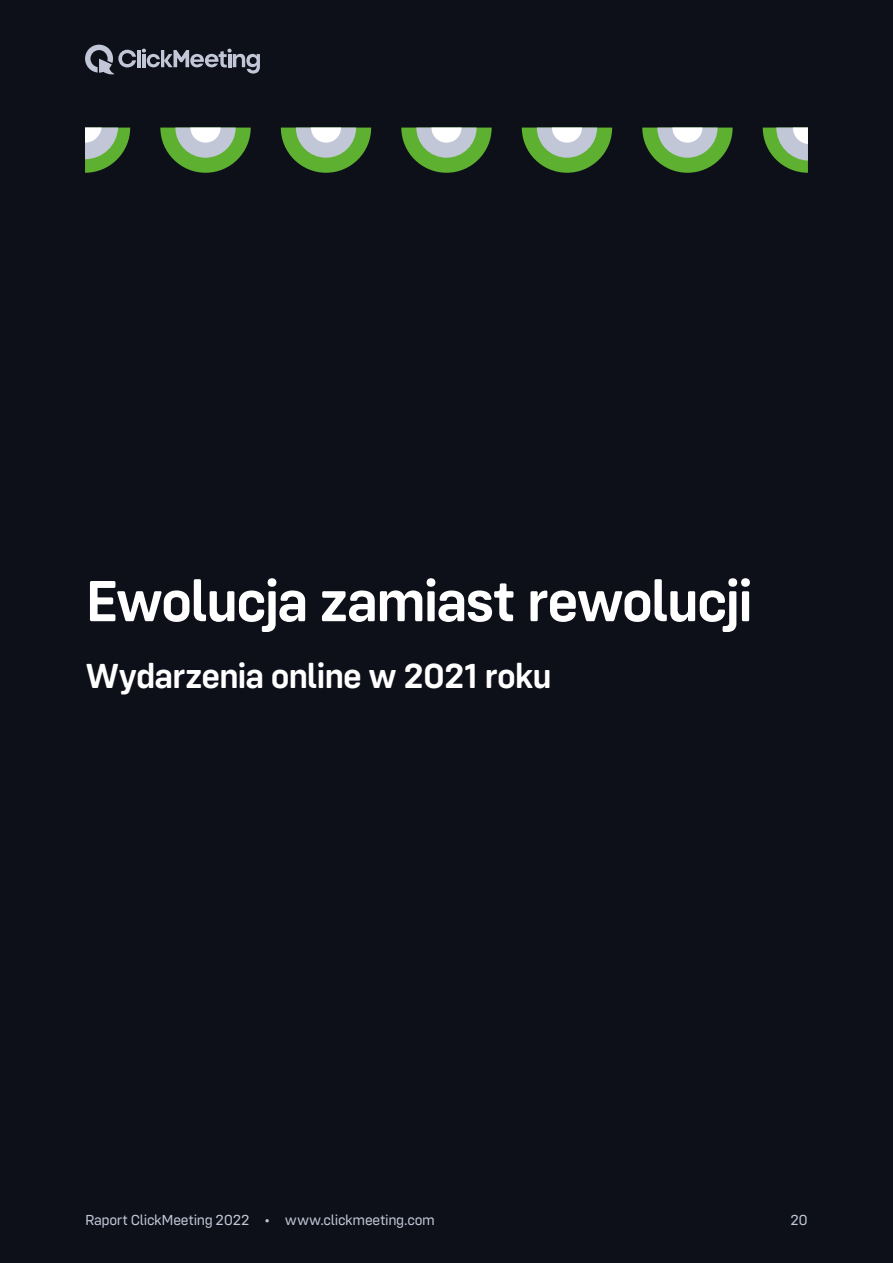
<style>
.page{position:relative;width:893px;height:1263px;background:#0e1019}
.page>*{position:absolute;margin:0;border:0;box-sizing:border-box;transform-origin:0 0}
.t1{font:600 60px "Config Rounded";letter-spacing:-.04em;color:#fff}
.t2{font:600 36px "Config Rounded";letter-spacing:-.035em;color:#fff}
.t3{font:15px "Config Rounded";letter-spacing:-.02em;color:#c2c7d8}
</style>
<div class="page">
<svg style="left:85px;top:45px;width:51px;height:30px"></svg>
<hr style="left:137px;top:50px;width:4px;height:17px;background:#c2c7d8">
<svg style="left:142px;top:49px;width:118px;height:25px"></svg>
<svg style="left:85px;top:128px;width:723px;height:45px"></svg>
<h1 class="t1" style="left:85px;top:565px;width:670px">Ewolucja zamiast rewolucji</h1>
<h2 class="t2" style="left:85px;top:654px;width:468px">Wydarzenia online w 2021 roku</h2>
<p class="t3" style="left:85px;top:1212px;width:351px">Raport ClickMeeting 2022 • www.clickmeeting.com</p>
<p class="t3" style="left:790px;top:1212px;width:19px">20</p>
</div>
